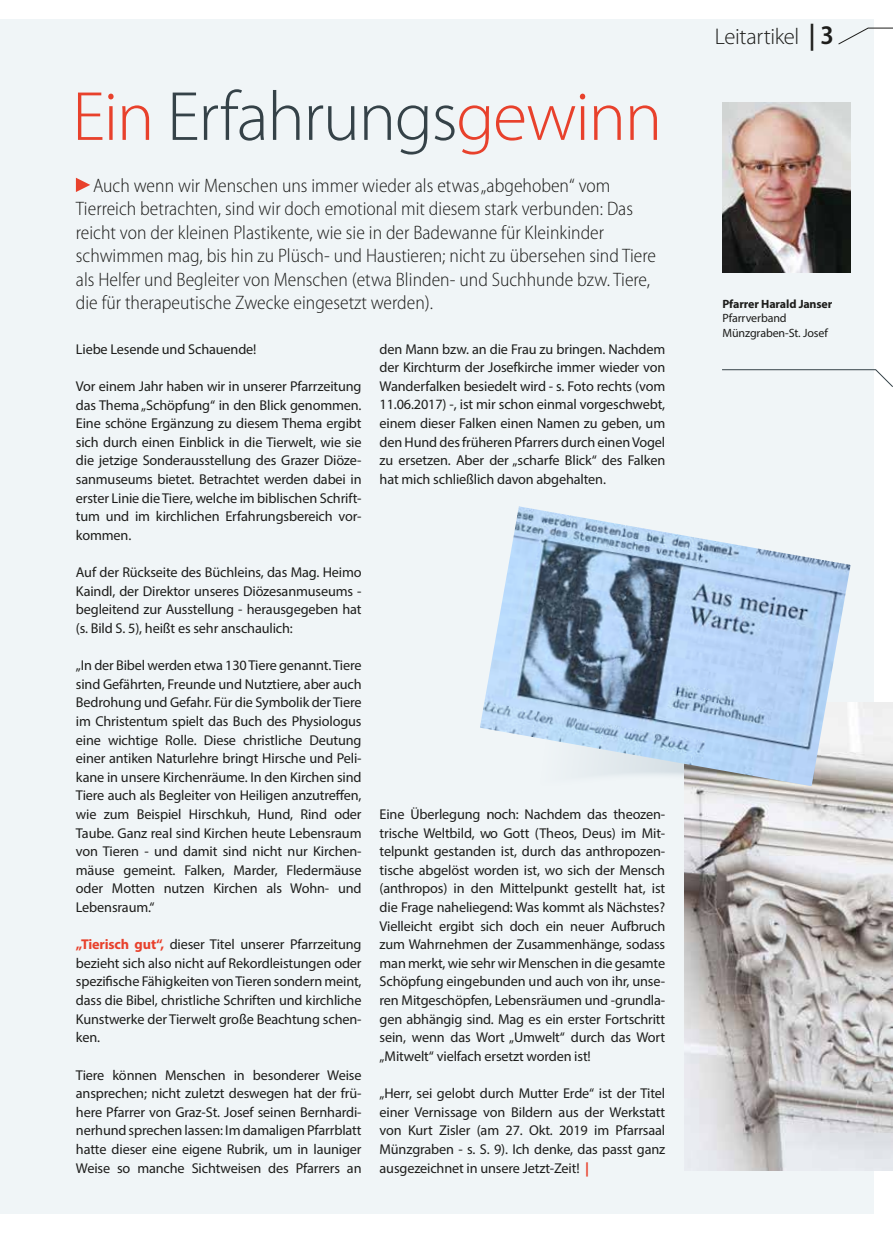
<style>
.page{position:relative;width:893px;height:1234px;background:#fff}
.page>*{position:absolute;margin:0;border:0;box-sizing:border-box;transform-origin:0 0}
.t1{font:300 70.2px "Myriad Pro";letter-spacing:-.02em;color:#354248}
.t2{font:300 22.8px "Myriad Pro";letter-spacing:-.015em;color:#1d1d1b}
.t3{font:300 semi-condensed 19.5px/23.4px "Myriad Pro";color:#1d1d1b}
.t4{font:14.25px/18.6px "Myriad Pro";letter-spacing:-.01em;color:#1d1d1b;text-align:justify}
.t5{font:12px/14.4px "Myriad Pro";letter-spacing:-.01em;color:#1d1d1b}
.t6{font:700 12px "Myriad Pro";letter-spacing:-.01em;color:#1d1d1b}
.s1{color:#e8412c}
.s2{font-weight:700;color:#e8412c}
.s3{font-weight:600;font-stretch:semi-condensed;font-size:27px}
</style>
<div class="page">
<div style="left:0;top:20px;width:873px;height:1193px;background:#f0f5f7"></div>
<svg style="left:76px;top:178px;width:14px;height:14px"></svg>
<img style="left:722px;top:102px;width:128px;height:171px">
<svg style="left:722px;top:369px;width:171px;height:19px"></svg>
<img style="left:685px;top:702px;width:208px;height:468px">
<svg style="left:684px;top:786px;width:151px;height:60px"></svg>
<img style="left:480px;top:506px;width:371px;height:280px">
<svg style="left:838px;top:28px;width:55px;height:17px"></svg>
<h1 class="t1" style="left:72px;top:78px;width:591px"><span class="s1">Ein</span> Erfahrungs<span class="s1">gewinn</span></h1>
<p class="t3" style="left:76px;top:174px;width:582px;text-indent:17px">Auch wenn wir Menschen uns immer wieder als etwas „abgehoben“ vom Tierreich betrachten, sind wir doch emotional mit diesem stark verbunden: Das reicht von der kleinen Plastikente, wie sie in der Badewanne für Kleinkinder schwimmen mag, bis hin zu Plüsch- und Haustieren; nicht zu übersehen sind Tiere als Helfer und Begleiter von Menschen (etwa Blinden- und Suchhunde bzw. Tiere, die für therapeutische Zwecke eingesetzt werden).</p>
<p class="t4" style="left:76px;top:339px;width:182px">Liebe Lesende und Schauende!</p>
<p class="t4" style="left:76px;top:376px;width:287px">Vor einem Jahr haben wir in unserer Pfarrzeitung das Thema „Schöpfung“ in den Blick genommen.<br>Eine schöne Ergänzung zu diesem Thema ergibt sich durch einen Einblick in die Tierwelt, wie sie die jetzige Sonderausstellung des Grazer Diöze&shy;sanmuseums bietet. Betrachtet werden dabei in erster Linie die Tiere, welche im biblischen Schrift&shy;tum und im kirchlichen Erfahrungsbereich vor&shy;kommen.</p>
<p class="t4" style="left:76px;top:562px;width:287px">Auf der Rückseite des Büchleins, das Mag. Heimo Kaindl, der Direktor unseres Diözesanmuseums - begleitend zur Ausstellung - herausgegeben hat (s. Bild S. 5), heißt es sehr anschaulich:</p>
<p class="t4" style="left:76px;top:655px;width:287px">„In der Bibel werden etwa 130 Tiere genannt. Tiere sind Gefährten, Freunde und Nutztiere, aber auch Bedrohung und Gefahr. Für die Symbolik der Tiere im Christentum spielt das Buch des Physiologus eine wichtige Rolle. Diese christliche Deutung einer antiken Naturlehre bringt Hirsche und Peli&shy;kane in unsere Kirchenräume. In den Kirchen sind Tiere auch als Begleiter von Heiligen anzutreffen, wie zum Beispiel Hirschkuh, Hund, Rind oder Taube. Ganz real sind Kirchen heute Lebensraum von Tieren - und damit sind nicht nur Kirchen&shy;mäuse gemeint. Falken, Marder, Fledermäuse oder Motten nutzen Kirchen als Wohn- und Lebensraum.“</p>
<p class="t4" style="left:76px;top:934px;width:287px"><span class="s2">„Tierisch gut“,</span> dieser Titel unserer Pfarrzeitung bezieht sich also nicht auf Rekordleistungen oder spezifische Fähigkeiten von Tieren sondern meint, dass die Bibel, christliche Schriften und kirchliche Kunstwerke der Tierwelt große Beachtung schen&shy;ken.</p>
<p class="t4" style="left:76px;top:1064px;width:287px">Tiere können Menschen in besonderer Weise ansprechen; nicht zuletzt deswegen hat der frü&shy;here Pfarrer von Graz-St. Josef seinen Bernhardi&shy;nerhund sprechen lassen: Im damaligen Pfarrblatt hatte dieser eine eigene Rubrik, um in launiger Weise so manche Sichtweisen des Pfarrers an</p>
<p class="t4" style="left:380px;top:339px;width:287px">den Mann bzw. an die Frau zu bringen. Nachdem der Kirchturm der Josefkirche immer wieder von Wanderfalken besiedelt wird - s. Foto rechts (vom 11.06.2017) -, ist mir schon einmal vorgeschwebt, einem dieser Falken einen Namen zu geben, um den Hund des früheren Pfarrers durch einen Vogel zu ersetzen. Aber der „scharfe Blick“ des Falken hat mich schließlich davon abgehalten.</p>
<p class="t4" style="left:380px;top:804px;width:287px">Eine Überlegung noch: Nachdem das theozen&shy;trische Weltbild, wo Gott (Theos, Deus) im Mit&shy;telpunkt gestanden ist, durch das anthropozen&shy;tische abgelöst worden ist, wo sich der Mensch (anthropos) in den Mittelpunkt gestellt hat, ist die Frage naheliegend: Was kommt als Nächstes?<br>Vielleicht ergibt sich doch ein neuer Aufbruch zum Wahrnehmen der Zusammenhänge, sodass man merkt, wie sehr wir Menschen in die gesamte Schöpfung eingebunden und auch von ihr, unse&shy;ren Mitgeschöpfen, Lebensräumen und -grundla&shy;gen abhängig sind. Mag es ein erster Fortschritt sein, wenn das Wort „Umwelt“ durch das Wort „Mitwelt“ vielfach ersetzt worden ist!</p>
<p class="t4" style="left:380px;top:1083px;width:287px">„Herr, sei gelobt durch Mutter Erde“ ist der Titel einer Vernissage von Bildern aus der Werkstatt von Kurt Zisler (am 27. Okt. 2019 im Pfarrsaal Münzgraben - s. S. 9). Ich denke, das passt ganz ausgezeichnet in unsere Jetzt-Zeit! <span class="s2">|</span></p>
<h2 class="t2" style="left:715px;top:24px;width:121px">Leitartikel <span class="s3">| 3</span></h2>
<p class="t6" style="left:722px;top:296px;width:111px">Pfarrer Harald Janser</p>
<p class="t5" style="left:722px;top:311px;width:107px">Pfarrverband<br>Münzgraben-St. Josef</p>
</div>
